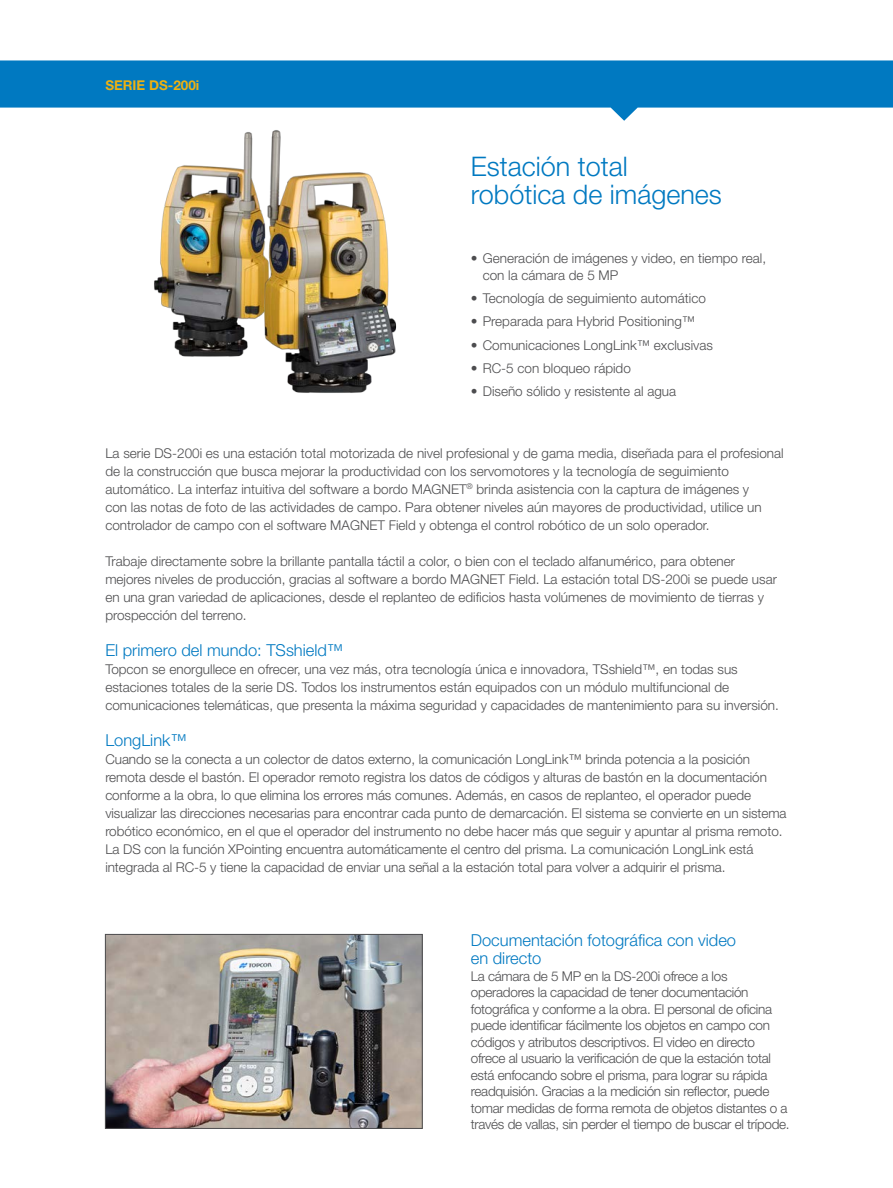
<style>
.page{position:relative;width:893px;height:1188px;background:#fff}
.page>*{position:absolute;margin:0;border:0;box-sizing:border-box;transform-origin:0 0}
.t1{font:300 27px/28.5px "Helvetica Neue LT Std";color:#0079c1}
.t2{font:300 16.5px/18px "Helvetica Neue LT Std";color:#0079c1}
.t3{font:300 13.5px/18px "Helvetica Neue LT Std";color:#4d4d4f}
.t4{font:300 13.5px/16.5px "Helvetica Neue LT Std";letter-spacing:-.02em;color:#4d4d4f}
.t5{font:700 13.5px "Helvetica Neue LT Std";color:#eeb111}
</style>
<div class="page">
<svg style="left:0;top:60px;width:893px;height:61px;fill:#0079c1"></svg>
<img style="left:107px;top:936px;width:313px;height:191px">
<div style="left:105px;top:934px;width:317px;height:195px;border:1px solid #4d4d4f"></div>
<img style="left:123px;top:111px;width:105px;height:246px">
<img style="left:228px;top:109px;width:206px;height:284px">
<p class="t5" style="left:105px;top:77px;width:96px">SERIE DS-200i</p>
<h1 class="t1" style="left:471px;top:151px;width:253px">Estación total robótica de imágenes</h1>
<p class="t3" style="left:483px;top:250px;width:285px;line-height:16.5px;text-indent:-12px">• Generación de imágenes y video, en tiempo real, con la cámara de 5 MP</p>
<p class="t3" style="left:471px;top:289px;width:237px">• Tecnología de seguimiento automático</p>
<p class="t3" style="left:471px;top:312px;width:226px">• Preparada para Hybrid Positioning™</p>
<p class="t3" style="left:471px;top:336px;width:244px">• Comunicaciones LongLink™ exclusivas</p>
<p class="t3" style="left:471px;top:359px;width:162px">• RC-5 con bloqueo rápido</p>
<p class="t3" style="left:471px;top:382px;width:207px">• Diseño sólido y resistente al agua</p>
<p class="t3" style="left:105px;top:444px;width:680px">La serie DS-200i es una estación total motorizada de nivel profesional y de gama media, diseñada para el profesional de la construcción que busca mejorar la productividad con los servomotores y la tecnología de seguimiento automático. La interfaz intuitiva del software a bordo MAGNET<sup>®</sup> brinda asistencia con la captura de imágenes y<br>con las notas de foto de las actividades de campo. Para obtener niveles aún mayores de productividad, utilice un controlador de campo con el software MAGNET Field y obtenga el control robótico de un solo operador.</p>
<p class="t3" style="left:105px;top:552px;width:673px">Trabaje directamente sobre la brillante pantalla táctil a color, o bien con el teclado alfanumérico, para obtener mejores niveles de producción, gracias al software a bordo MAGNET Field. La estación total DS-200i se puede usar en una gran variedad de aplicaciones, desde el replanteo de edificios hasta volúmenes de movimiento de tierras y prospección del terreno.</p>
<p class="t2" style="left:105px;top:641px;width:239px">El primero del mundo: TSshield™</p>
<p class="t3" style="left:105px;top:660px;width:675px">Topcon se enorgullece en ofrecer, una vez más, otra tecnología única e innovadora, TSshield™, en todas sus estaciones totales de la serie DS. Todos los instrumentos están equipados con un módulo multifuncional de comunicaciones telemáticas, que presenta la máxima seguridad y capacidades de mantenimiento para su inversión.</p>
<p class="t2" style="left:105px;top:731px;width:83px">LongLink™</p>
<p class="t3" style="left:105px;top:750px;width:683px">Cuando se la conecta a un colector de datos externo, la comunicación LongLink™ brinda potencia a la posición remota desde el bastón. El operador remoto registra los datos de códigos y alturas de bastón en la documentación conforme a la obra, lo que elimina los errores más comunes. Además, en casos de replanteo, el operador puede visualizar las direcciones necesarias para encontrar cada punto de demarcación. El sistema se convierte en un sistema robótico económico, en el que el operador del instrumento no debe hacer más que seguir y apuntar al prisma remoto.<br>La DS con la función XPointing encuentra automáticamente el centro del prisma. La comunicación LongLink está integrada al RC-5 y tiene la capacidad de enviar una señal a la estación total para volver a adquirir el prisma.</p>
<p class="t2" style="left:471px;top:931px;width:267px">Documentación fotográfica con video en directo</p>
<p class="t4" style="left:471px;top:967px;width:320px">La cámara de 5 MP en la DS-200i ofrece a los operadores la capacidad de tener documentación fotográfica y conforme a la obra. El personal de oficina puede identificar fácilmente los objetos en campo con códigos y atributos descriptivos. El video en directo ofrece al usuario la verificación de que la estación total está enfocando sobre el prisma, para lograr su rápida readquisión. Gracias a la medición sin reflector, puede tomar medidas de forma remota de objetos distantes o a través de vallas, sin perder el tiempo de buscar el trípode.</p>
</div>
